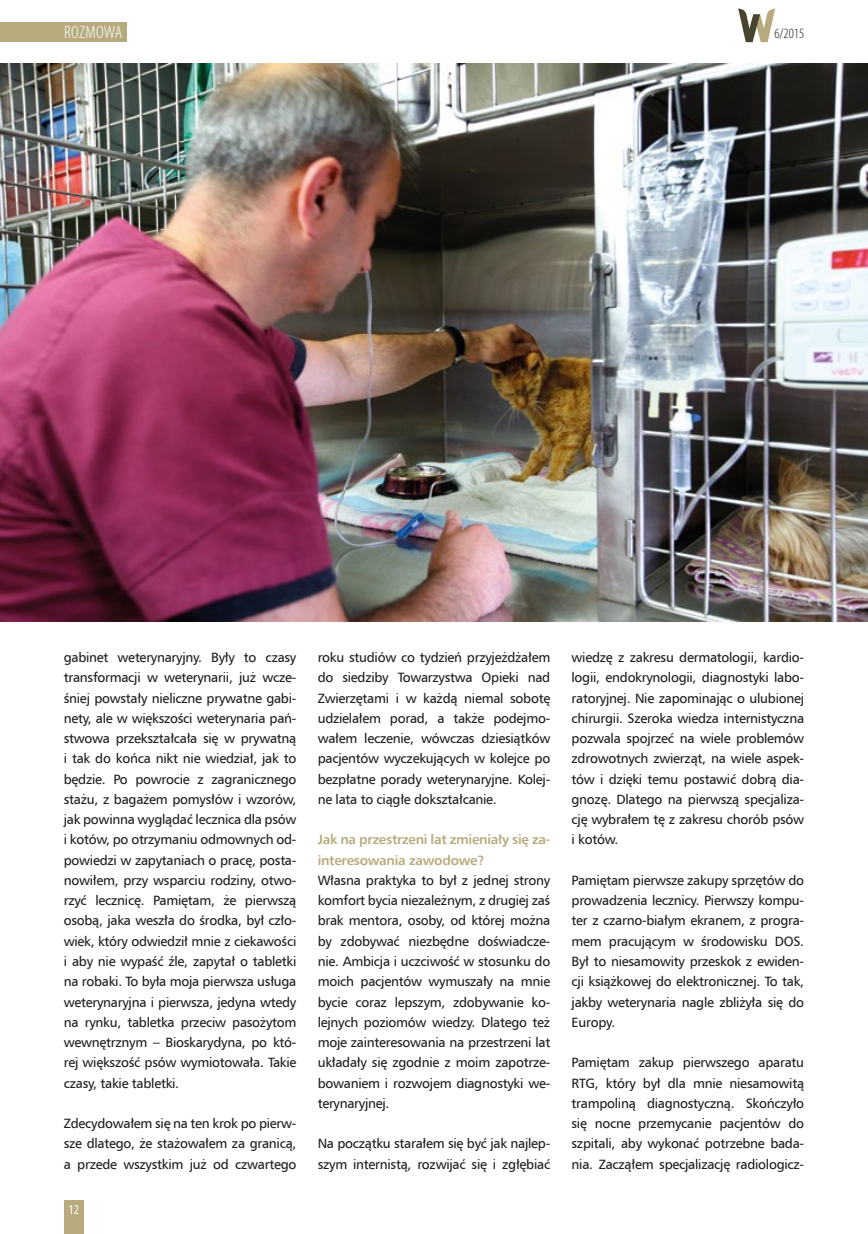
<style>
.page{position:relative;width:868px;height:1234px;background:#fff}
.page>*{position:absolute;margin:0;border:0;box-sizing:border-box;transform-origin:0 0}
.t1{font:300 condensed 18px "Myriad Pro";letter-spacing:.02em;color:#fff}
.t2{font:300 condensed 14.25px "Myriad Pro";color:#1d1d1b}
.t3{font:13.5px/20.2px "Humnst 777 EU";letter-spacing:-.02em;color:#1d1d1b;text-align:justify}
.t4{font:700 13.5px/20.2px "Humnst 777 EU";letter-spacing:-.02em;color:#b7aa7c}
.t5{font:condensed 13.5px "Myriad Pro";color:#fff}
</style>
<div class="page">
<img style="left:0;top:64px;width:867px;height:557px">
<div style="left:0;top:22px;width:126px;height:20px;background:#b7aa7c"></div>
<div style="left:64px;top:1200px;width:20px;height:33px;background:#b7aa7c"></div>
<svg style="left:738px;top:8px;width:37px;height:34px"></svg>
<h1 class="t1" style="left:64px;top:21px;width:60px">ROZMOWA</h1>
<p class="t2" style="left:774px;top:25px;width:31px">6/2015</p>
<p class="t3" style="left:64px;top:646px;width:234px">gabinet weterynaryjny. Były to czasy transformacji w weterynarii, już wcze&shy;śniej powstały nieliczne prywatne gabi&shy;nety, ale w większości weterynaria pań&shy;stwowa przekształcała się w prywatną i tak do końca nikt nie wiedział, jak to będzie. Po powrocie z zagranicznego stażu, z bagażem pomysłów i wzorów, jak powinna wyglądać lecznica dla psów i kotów, po otrzymaniu odmownych od&shy;powiedzi w zapytaniach o pracę, posta&shy;nowiłem, przy wsparciu rodziny, otwo&shy;rzyć lecznicę. Pamiętam, że pierwszą osobą, jaka weszła do środka, był czło&shy;wiek, który odwiedził mnie z ciekawości i aby nie wypaść źle, zapytał o tabletki na robaki. To była moja pierwsza usługa weterynaryjna i pierwsza, jedyna wtedy na rynku, tabletka przeciw pasożytom wewnętrznym – Bioskarydyna, po któ&shy;rej większość psów wymiotowała. Takie czasy, takie tabletki.</p>
<p class="t3" style="left:64px;top:1112px;width:234px">Zdecydowałem się na ten krok po pierw&shy;sze dlatego, że stażowałem za granicą, a przede wszystkim już od czwartego</p>
<p class="t5" style="left:69px;top:1200px;width:12px">12</p>
<p class="t3" style="left:317px;top:646px;width:234px">roku studiów co tydzień przyjeżdżałem do siedziby Towarzystwa Opieki nad Zwierzętami i w każdą niemal sobotę udzielałem porad, a także podejmo&shy;wałem leczenie, wówczas dziesiątków pacjentów wyczekujących w kolejce po bezpłatne porady weterynaryjne. Kolej&shy;ne lata to ciągłe dokształcanie.</p>
<p class="t4" style="left:317px;top:829px;width:234px">Jak na przestrzeni lat zmieniały się za&shy;interesowania zawodowe?</p>
<p class="t3" style="left:317px;top:869px;width:234px">Własna praktyka to był z jednej strony komfort bycia niezależnym, z drugiej zaś brak mentora, osoby, od której można by zdobywać niezbędne doświadcze&shy;nie. Ambicja i uczciwość w stosunku do moich pacjentów wymuszały na mnie bycie coraz lepszym, zdobywanie ko&shy;lejnych poziomów wiedzy. Dlatego też moje zainteresowania na przestrzeni lat układały się zgodnie z moim zapotrze&shy;bowaniem i rozwojem diagnostyki we&shy;terynaryjnej.</p>
<p class="t3" style="left:317px;top:1132px;width:234px">Na początku starałem się być jak najlep&shy;szym internistą, rozwijać się i zgłębiać</p>
<p class="t3" style="left:571px;top:646px;width:234px">wiedzę z zakresu dermatologii, kardio&shy;logii, endokrynologii, diagnostyki labo&shy;ratoryjnej. Nie zapominając o ulubionej chirurgii. Szeroka wiedza internistyczna pozwala spojrzeć na wiele problemów zdrowotnych zwierząt, na wiele aspek&shy;tów i dzięki temu postawić dobrą dia&shy;gnozę. Dlatego na pierwszą specjaliza&shy;cję wybrałem tę z zakresu chorób psów i kotów.</p>
<p class="t3" style="left:571px;top:869px;width:234px">Pamiętam pierwsze zakupy sprzętów do prowadzenia lecznicy. Pierwszy kompu&shy;ter z czarno-białym ekranem, z progra&shy;mem pracującym w środowisku DOS.<br>Był to niesamowity przeskok z ewiden&shy;cji książkowej do elektronicznej. To tak, jakby weterynaria nagle zbliżyła się do Europy.</p>
<p class="t3" style="left:571px;top:1051px;width:234px">Pamiętam zakup pierwszego aparatu RTG, który był dla mnie niesamowitą trampoliną diagnostyczną. Skończyło się nocne przemycanie pacjentów do szpitali, aby wykonać potrzebne bada&shy;nia. Zacząłem specjalizację radiologicz-</p>
</div>
